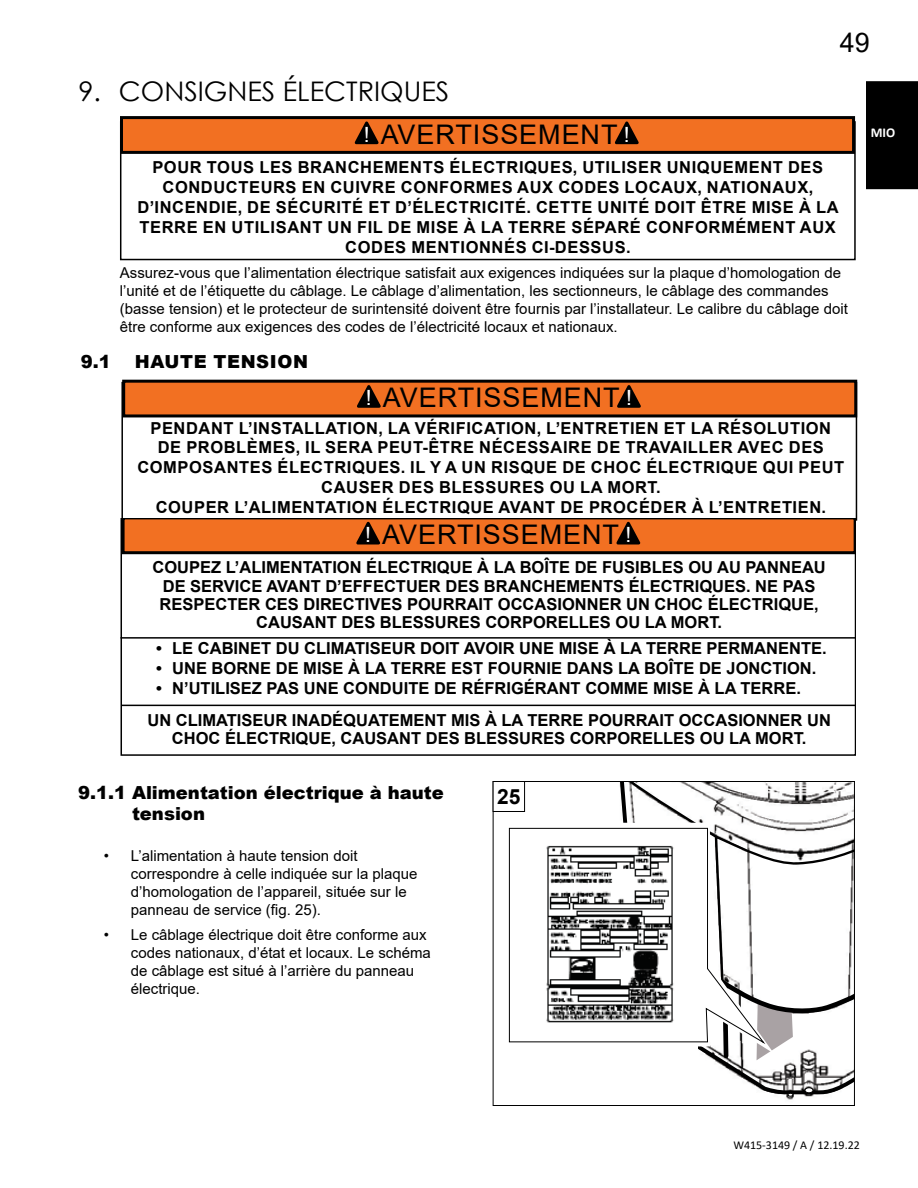
<style>
.page{position:relative;width:918px;height:1188px;background:#fff}
.page>*{position:absolute;margin:0;border:0;box-sizing:border-box;transform-origin:0 0}
.t1{font:27px "Arial";letter-spacing:.035em;color:#000}
.t2{font:27px "Century Gothic";color:#000}
.t3{font:700 21px "Arial";color:#000}
.t4{font:900 18px/21.6px "Arial";color:#000}
.t5{font:900 18px "Arial";letter-spacing:.035em;color:#000}
.t6{font:700 16.5px/19.8px "Arial";letter-spacing:.035em;color:#000;text-align:center}
.t7{font:700 16.5px/18.5px "Arial";color:#000;text-align:center}
.t8{font:15px/18px "Arial";color:#000}
.t9{font:700 13.5px "Calibri";color:#fff}
.t10{font:12px "Calibri";color:#000}
.s1{font-size:21px;color:#fff}
</style>
<div class="page">
<div style="left:866px;top:81px;width:52px;height:108px;background:#000"></div>
<svg style="left:715px;top:1061px;width:138px;height:35px"></svg>
<div style="left:805px;top:1088px;width:8px;height:5px;background:#fff;border-radius:50%"></div>
<div style="left:805px;top:1087px;width:8px;height:6px;border:1px solid #000;border-radius:50%"></div>
<svg style="left:788px;top:1093px;width:5px;height:4px"></svg>
<svg style="left:619px;top:783px;width:234px;height:278px"></svg>
<svg style="left:512px;top:823px;width:262px;height:231px"></svg>
<div style="left:514px;top:1034px;width:179px;height:72px;background:#fff"></div>
<svg style="left:509px;top:828px;width:258px;height:217px"></svg>
<div style="left:493px;top:781px;width:362px;height:325px;border:1px solid #000"></div>
<div style="left:493px;top:781px;width:32px;height:31px;border:1px solid #000"></div>
<svg style="left:121px;top:518px;width:735px;height:238px"></svg>
<hr style="left:121px;top:637px;width:735px;height:2px;background:#000">
<hr style="left:122px;top:705px;width:734px;height:1px;background:#000">
<svg style="left:122px;top:518px;width:734px;height:36px;background:#ce5f1d"></svg>
<div style="left:120px;top:121px;width:736px;height:139px;border:2px solid #000"></div>
<div style="left:122px;top:118px;width:732px;height:34px;background:#f27022"></div>
<div style="left:120px;top:116px;width:735px;height:38px;border:3px solid #000"></div>
<svg style="left:611px;top:119px;width:31px;height:26px"></svg>
<svg style="left:351px;top:119px;width:31px;height:26px"></svg>
<div style="left:124px;top:381px;width:732px;height:35px;background:#f27022"></div>
<div style="left:122px;top:380px;width:735px;height:37px;border:3px solid #000"></div>
<svg style="left:614px;top:382px;width:30px;height:26px"></svg>
<svg style="left:353px;top:382px;width:31px;height:26px"></svg>
<h1 class="t2" style="left:78px;top:72px;width:372px">9. CONSIGNES ÉLECTRIQUES</h1>
<h1 class="t1" style="left:364px;top:116px;width:267px"><span class="s1">!</span> AVERTISSEMENT <span class="s1">!</span></h1>
<h1 class="t1" style="left:840px;top:24px;width:32px">49</h1>
<p class="t9" style="left:871px;top:123px;width:26px">MIO</p>
<p class="t6" style="left:137px;top:158px;width:703px">POUR TOUS LES BRANCHEMENTS ÉLECTRIQUES, UTILISER UNIQUEMENT DES CONDUCTEURS EN CUIVRE CONFORMES AUX CODES LOCAUX, NATIONAUX, D’INCENDIE, DE SÉCURITÉ ET D’ÉLECTRICITÉ. CETTE UNITÉ DOIT ÊTRE MISE À LA TERRE EN UTILISANT UN FIL DE MISE À LA TERRE SÉPARÉ CONFORMÉMENT AUX CODES MENTIONNÉS CI-DESSUS.</p>
<p class="t8" style="left:120px;top:264px;width:729px">Assurez-vous que l’alimentation électrique satisfait aux exigences indiquées sur la plaque d’homologation de l’unité et de l’étiquette du câblage. Le câblage d’alimentation, les sectionneurs, le câblage des commandes (basse tension) et le protecteur de surintensité doivent être fournis par l’installateur. Le calibre du câblage doit être conforme aux exigences des codes de l’électricité locaux et nationaux.</p>
<p class="t4" style="left:81px;top:350px;width:32px">9.1</p>
<p class="t5" style="left:135px;top:348px;width:175px">HAUTE TENSION</p>
<h1 class="t1" style="left:366px;top:379px;width:267px"><span class="s1">!</span> AVERTISSEMENT <span class="s1">!</span></h1>
<p class="t6" style="left:137px;top:418px;width:708px">PENDANT L’INSTALLATION, LA VÉRIFICATION, L’ENTRETIEN ET LA RÉSOLUTION DE PROBLÈMES, IL SERA PEUT-ÊTRE NÉCESSAIRE DE TRAVAILLER AVEC DES COMPOSANTES ÉLECTRIQUES. IL Y A UN RISQUE DE CHOC ÉLECTRIQUE QUI PEUT CAUSER DES BLESSURES OU LA MORT.<br>COUPER L’ALIMENTATION ÉLECTRIQUE AVANT DE PROCÉDER À L’ENTRETIEN.</p>
<h1 class="t1" style="left:365px;top:516px;width:267px"><span class="s1">!</span> AVERTISSEMENT <span class="s1">!</span></h1>
<p class="t7" style="left:152px;top:558px;width:675px">COUPEZ L’ALIMENTATION ÉLECTRIQUE À LA BOÎTE DE FUSIBLES OU AU PANNEAU DE SERVICE AVANT D’EFFECTUER DES BRANCHEMENTS ÉLECTRIQUES. NE PAS RESPECTER CES DIRECTIVES POURRAIT OCCASIONNER UN CHOC ÉLECTRIQUE, CAUSANT DES BLESSURES CORPORELLES OU LA MORT.</p>
<p class="t7" style="left:156px;top:639px;width:672px">• LE CABINET DU CLIMATISEUR DOIT AVOIR UNE MISE À LA TERRE PERMANENTE.</p>
<p class="t7" style="left:156px;top:659px;width:662px">• UNE BORNE DE MISE À LA TERRE EST FOURNIE DANS LA BOÎTE DE JONCTION.</p>
<p class="t7" style="left:147px;top:672px;width:685px;line-height:32px;text-align:left;text-indent:9px">• N’UTILISEZ PAS UNE CONDUITE DE RÉFRIGÉRANT COMME MISE À LA TERRE.<br>UN CLIMATISEUR INADÉQUATEMENT MIS À LA TERRE POURRAIT OCCASIONNER UN</p>
<p class="t7" style="left:172px;top:729px;width:636px">CHOC ÉLECTRIQUE, CAUSANT DES BLESSURES CORPORELLES OU LA MORT.</p>
<p class="t4" style="left:132px;top:781px;width:313px;text-indent:-54px">9.1.1 Alimentation électrique à haute tension</p>
<p class="t8" style="left:131px;top:847px;width:288px;text-indent:-27px">• L’alimentation à haute tension doit correspondre à celle indiquée sur la plaque d’homologation de l’appareil, située sur le panneau de service (fig. 25).</p>
<p class="t8" style="left:131px;top:925px;width:302px;text-indent:-27px">• Le câblage électrique doit être conforme aux codes nationaux, d’état et locaux. Le schéma de câblage est situé à l’arrière du panneau électrique.</p>
<h2 class="t3" style="left:497px;top:782px;width:25px">25</h2>
<p class="t10" style="left:733px;top:1137px;width:128px">W415-3149 / A / 12.19.22</p>
</div>
